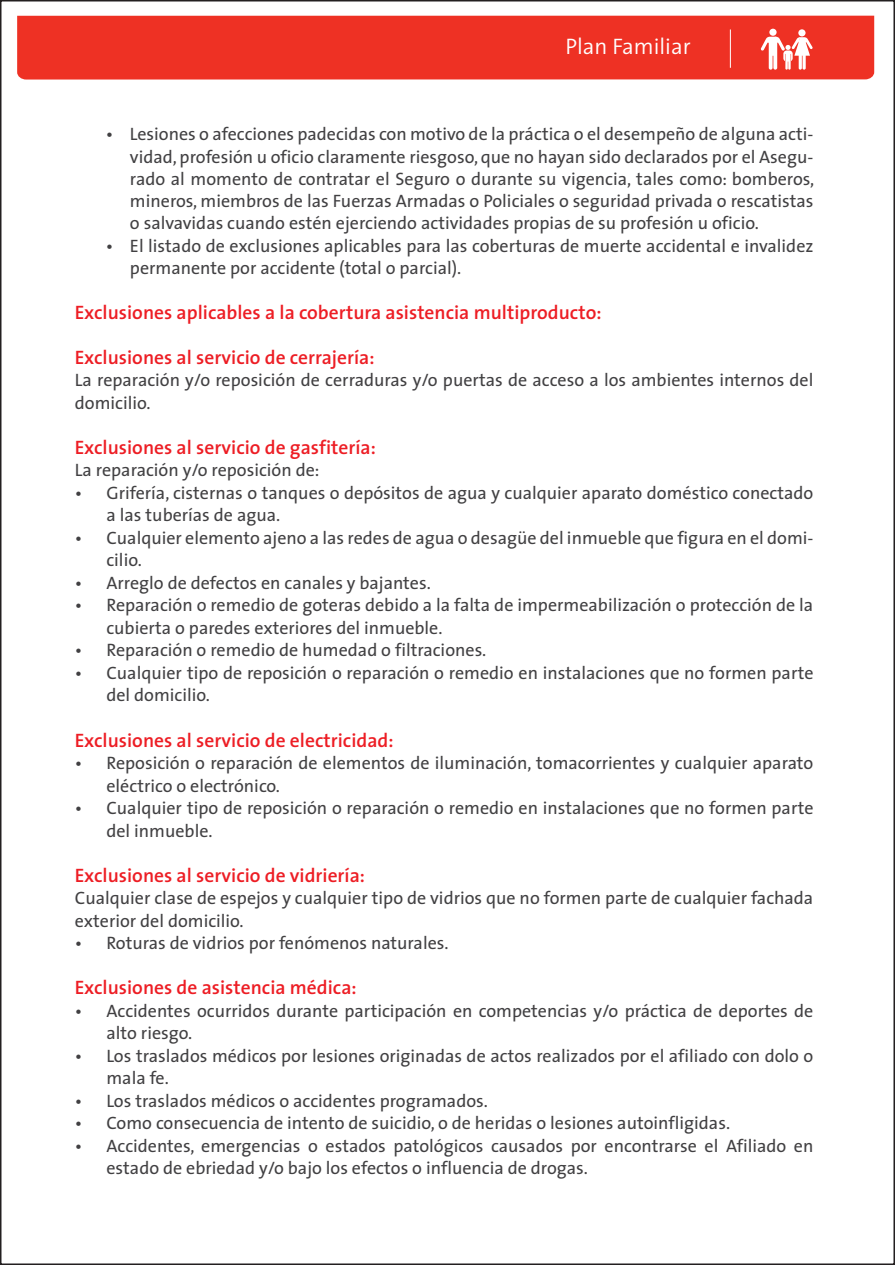
<style>
.page{position:relative;width:895px;height:1265px;background:#fff}
.page>*{position:absolute;margin:0;border:0;box-sizing:border-box;transform-origin:0 0}
.t1{font:300 22.5px "The Sans";color:#fff}
.t2{font:600 19.5px "The Sans";color:#ed1d24}
.t3{font:18px/22.5px "The Sans";color:#414042}
</style>
<div class="page">
<div style="left:17px;top:16px;width:857px;height:63px;background:#ee3124"></div>
<hr style="left:730px;top:29px;width:1px;height:39px;background:#fff">
<div style="left:769px;top:29px;width:7px;height:7px;background:#fff;border-radius:50%"></div>
<div style="left:798px;top:29px;width:7px;height:7px;background:#fff;border-radius:50%"></div>
<svg style="left:760px;top:37px;width:52px;height:33px"></svg>
<p class="t1" style="left:565px;top:28px;width:127px">Plan Familiar</p>
<p class="t3" style="left:130px;top:123px;width:685px;text-align:justify;text-indent:-24px">• Lesiones o afecciones padecidas con motivo de la práctica o el desempeño de alguna acti&shy;vidad, profesión u oficio claramente riesgoso, que no hayan sido declarados por el Asegu&shy;rado al momento de contratar el Seguro o durante su vigencia, tales como: bomberos, mineros, miembros de las Fuerzas Armadas o Policiales o seguridad privada o rescatistas o salvavidas cuando estén ejerciendo actividades propias de su profesión u oficio.</p>
<p class="t3" style="left:130px;top:234px;width:685px;text-indent:-24px">• El listado de exclusiones aplicables para las coberturas de muerte accidental e invalidez permanente por accidente (total o parcial).</p>
<p class="t2" style="left:75px;top:296px;width:528px">Exclusiones aplicables a la cobertura asistencia multiproducto:</p>
<p class="t2" style="left:75px;top:341px;width:301px">Exclusiones al servicio de cerrajería:</p>
<p class="t3" style="left:75px;top:368px;width:739px">La reparación y/o reposición de cerraduras y/o puertas de acceso a los ambientes internos del domicilio.</p>
<p class="t2" style="left:75px;top:431px;width:302px">Exclusiones al servicio de gasfitería:</p>
<p class="t3" style="left:75px;top:458px;width:246px">La reparación y/o reposición de:</p>
<p class="t3" style="left:106px;top:481px;width:708px;text-indent:-32px">• Grifería, cisternas o tanques o depósitos de agua y cualquier aparato doméstico conectado a las tuberías de agua.</p>
<p class="t3" style="left:106px;top:526px;width:708px;text-indent:-32px">• Cualquier elemento ajeno a las redes de agua o desagüe del inmueble que figura en el domi&shy;cilio.</p>
<p class="t3" style="left:75px;top:571px;width:357px">• Arreglo de defectos en canales y bajantes.</p>
<p class="t3" style="left:106px;top:593px;width:708px;text-indent:-32px">• Reparación o remedio de goteras debido a la falta de impermeabilización o protección de la cubierta o paredes exteriores del inmueble.</p>
<p class="t3" style="left:75px;top:638px;width:413px">• Reparación o remedio de humedad o filtraciones.</p>
<p class="t3" style="left:106px;top:661px;width:708px;text-indent:-32px">• Cualquier tipo de reposición o reparación o remedio en instalaciones que no formen parte del domicilio.</p>
<p class="t2" style="left:75px;top:723px;width:320px">Exclusiones al servicio de electricidad:</p>
<p class="t3" style="left:106px;top:751px;width:708px;text-indent:-32px">• Reposición o reparación de elementos de iluminación, tomacorrientes y cualquier aparato eléctrico o electrónico.</p>
<p class="t3" style="left:106px;top:796px;width:708px;text-indent:-32px">• Cualquier tipo de reposición o reparación o remedio en instalaciones que no formen parte del inmueble.</p>
<p class="t2" style="left:75px;top:858px;width:291px">Exclusiones al servicio de vidriería:</p>
<p class="t3" style="left:75px;top:886px;width:739px">Cualquier clase de espejos y cualquier tipo de vidrios que no formen parte de cualquier fachada exterior del domicilio.</p>
<p class="t3" style="left:75px;top:931px;width:375px">• Roturas de vidrios por fenómenos naturales.</p>
<p class="t2" style="left:75px;top:971px;width:283px">Exclusiones de asistencia médica:</p>
<p class="t3" style="left:106px;top:998px;width:708px;text-indent:-32px">• Accidentes ocurridos durante participación en competencias y/o práctica de deportes de alto riesgo.</p>
<p class="t3" style="left:106px;top:1043px;width:708px;text-indent:-32px">• Los traslados médicos por lesiones originadas de actos realizados por el afiliado con dolo o mala fe.</p>
<p class="t3" style="left:75px;top:1088px;width:414px">• Los traslados médicos o accidentes programados.</p>
<p class="t3" style="left:75px;top:1111px;width:656px">• Como consecuencia de intento de suicidio, o de heridas o lesiones autoinfligidas.</p>
<p class="t3" style="left:106px;top:1133px;width:708px;text-indent:-32px">• Accidentes, emergencias o estados patológicos causados por encontrarse el Afiliado en estado de ebriedad y/o bajo los efectos o influencia de drogas.</p>
</div>
